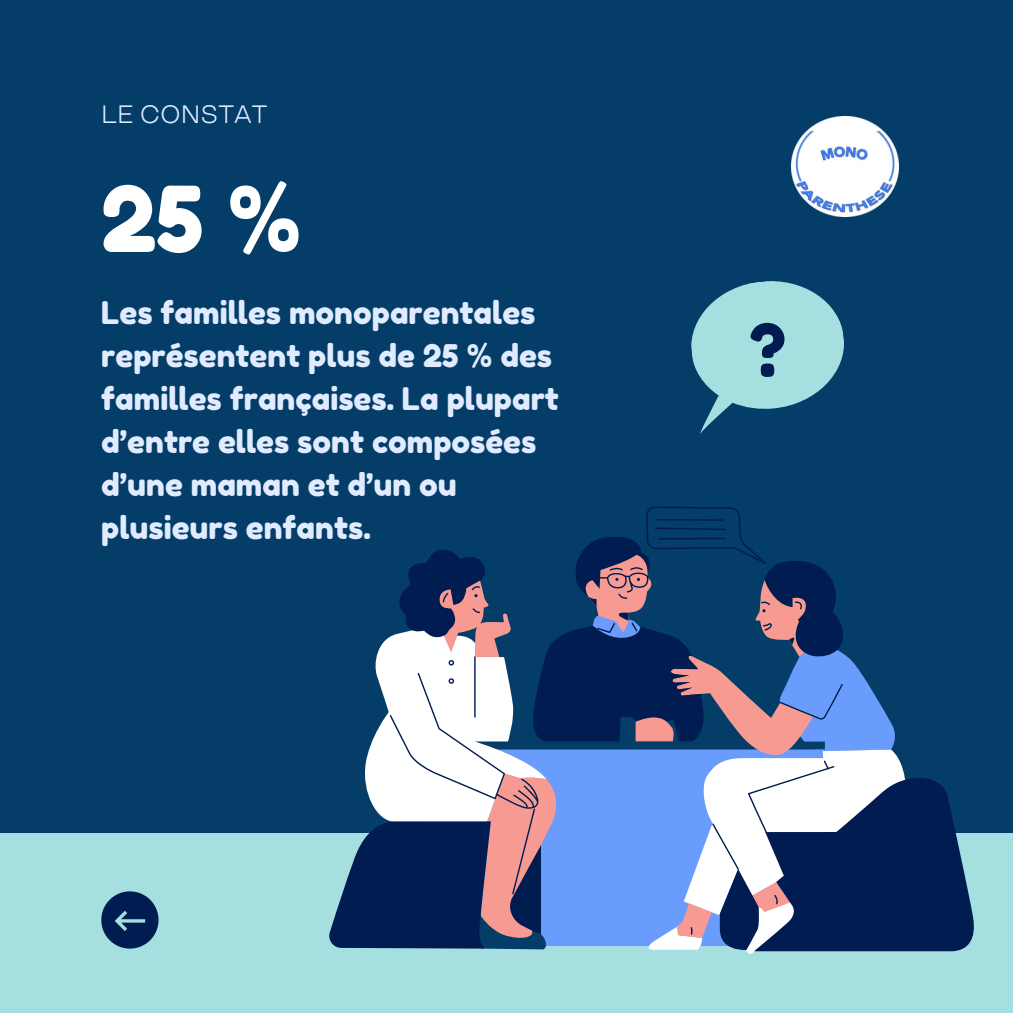
<style>
.page{position:relative;width:1013px;height:1013px;background:#fff}
.page>*{position:absolute;margin:0;border:0;box-sizing:border-box;transform-origin:0 0}
.t1{font:90px "Fredoka One";color:#fff}
.t2{font:71.88px "Fredoka One";color:#011c50}
.t3{font:31.12px/43.1px "Fredoka One";color:#e1ebff}
.t4{font:25px "TT Travels";color:#e1ebff}
</style>
<div class="page">
<div style="left:0;top:0;width:1012px;height:1012px;background:#033d68"></div>
<div style="left:0;top:833px;width:1012px;height:179px;background:#a5dfdf"></div>
<svg style="left:691px;top:281px;width:153px;height:153px"></svg>
<svg style="left:101px;top:891px;width:57px;height:57px"></svg>
<img style="left:791px;top:116px;width:107px;height:100px">
<svg style="left:329px;top:506px;width:645px;height:445px"></svg>
<svg style="left:329px;top:592px;width:11px;height:173px"></svg>
<svg style="left:935px;top:592px;width:39px;height:173px"></svg>
<h2 class="t4" style="left:101px;top:101px;width:168px">LE CONSTAT</h2>
<p class="t1" style="left:101px;top:164px;width:202px">25 %</p>
<p class="t3" style="left:101px;top:290px;width:459px">Les familles monoparentales représentent plus de 25 % des familles françaises. La plupart d’entre elles sont composées d’une maman et d’un ou plusieurs enfants.</p>
<h1 class="t2" style="left:749px;top:307px;width:38px">?</h1>
</div>
